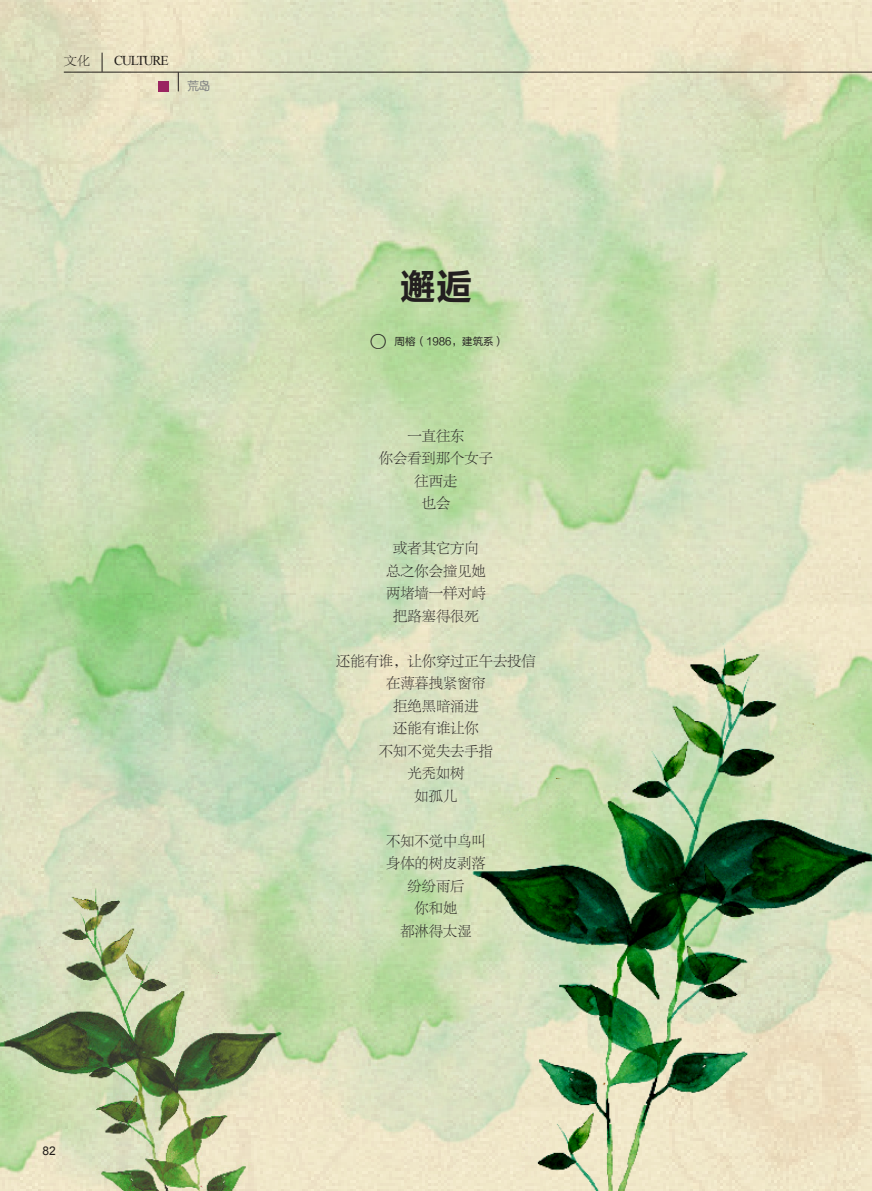
<style>
.page{position:relative;width:872px;height:1191px;background:#fff}
.page>*{position:absolute;margin:0;border:0;box-sizing:border-box;transform-origin:0 0}
.正文{font:36px "FZLTCHJW GB1 0";color:#231f20}
.正文-2{font:14.25px "FZLTSK GBK1 0";color:#231f20}
.t1{font:13.5px "Times New Roman";letter-spacing:-.085em;color:#231f20}
.t2{font:12px "Arial";color:#231f20}
.t3{font:12px "FZLTSK GBK1 0";color:#231f20;scale:1.1 1}
.提示语{font:12px "FZLTHJW GB1 0";color:#787a7d}
.作者{font:10.5px "FZLTHJW GB1 0";color:#231f20}
.s1{font-size:21px}
</style>
<div class="page">
<img style="left:0;top:0;width:872px;height:652px">
<img style="left:0;top:652px;width:272px;height:539px">
<img style="left:272px;top:603px;width:600px;height:588px">
<div style="left:158px;top:81px;width:11px;height:10px;background:#9a2561"></div>
<svg style="left:178px;top:72px;width:1px;height:19px"></svg>
<p class="t3" style="left:64px;top:54px;width:25px">文化</p>
<p class="t1" style="left:114px;top:51px;width:56px">CULTURE</p>
<p class="提示语" style="left:187px;top:79px;width:25px">荒岛</p>
<p class="t2" style="left:43px;top:1142px;width:15px">82</p>
<p class="正文" style="left:400px;top:267px;width:73px">邂逅</p>
<p class="作者" style="left:368px;top:335px;width:138px"><span class="s1">○</span> 周榕（1986，建筑系）</p>
<p class="正文-2" style="left:407px;top:428px;width:58px">一直往东</p>
<p class="正文-2" style="left:379px;top:451px;width:116px">你会看到那个女子</p>
<p class="正文-2" style="left:414px;top:473px;width:44px">往西走</p>
<p class="正文-2" style="left:422px;top:496px;width:30px">也会</p>
<p class="正文-2" style="left:393px;top:541px;width:87px">或者其它方向</p>
<p class="正文-2" style="left:386px;top:563px;width:101px">总之你会撞见她</p>
<p class="正文-2" style="left:386px;top:586px;width:101px">两堵墙一样对峙</p>
<p class="正文-2" style="left:393px;top:608px;width:87px">把路塞得很死</p>
<p class="正文-2" style="left:336px;top:653px;width:201px">还能有谁，让你穿过正午去投信</p>
<p class="正文-2" style="left:386px;top:676px;width:101px">在薄暮拽紧窗帘</p>
<p class="正文-2" style="left:393px;top:698px;width:87px">拒绝黑暗涌进</p>
<p class="正文-2" style="left:393px;top:721px;width:87px">还能有谁让你</p>
<p class="正文-2" style="left:379px;top:743px;width:116px">不知不觉失去手指</p>
<p class="正文-2" style="left:407px;top:766px;width:58px">光秃如树</p>
<p class="正文-2" style="left:414px;top:788px;width:44px">如孤儿</p>
<p class="正文-2" style="left:386px;top:833px;width:101px">不知不觉中鸟叫</p>
<p class="正文-2" style="left:386px;top:856px;width:101px">身体的树皮剥落</p>
<p class="正文-2" style="left:407px;top:878px;width:58px">纷纷雨后</p>
<p class="正文-2" style="left:414px;top:901px;width:44px">你和她</p>
<p class="正文-2" style="left:400px;top:923px;width:73px">都淋得太湿</p>
</div>
